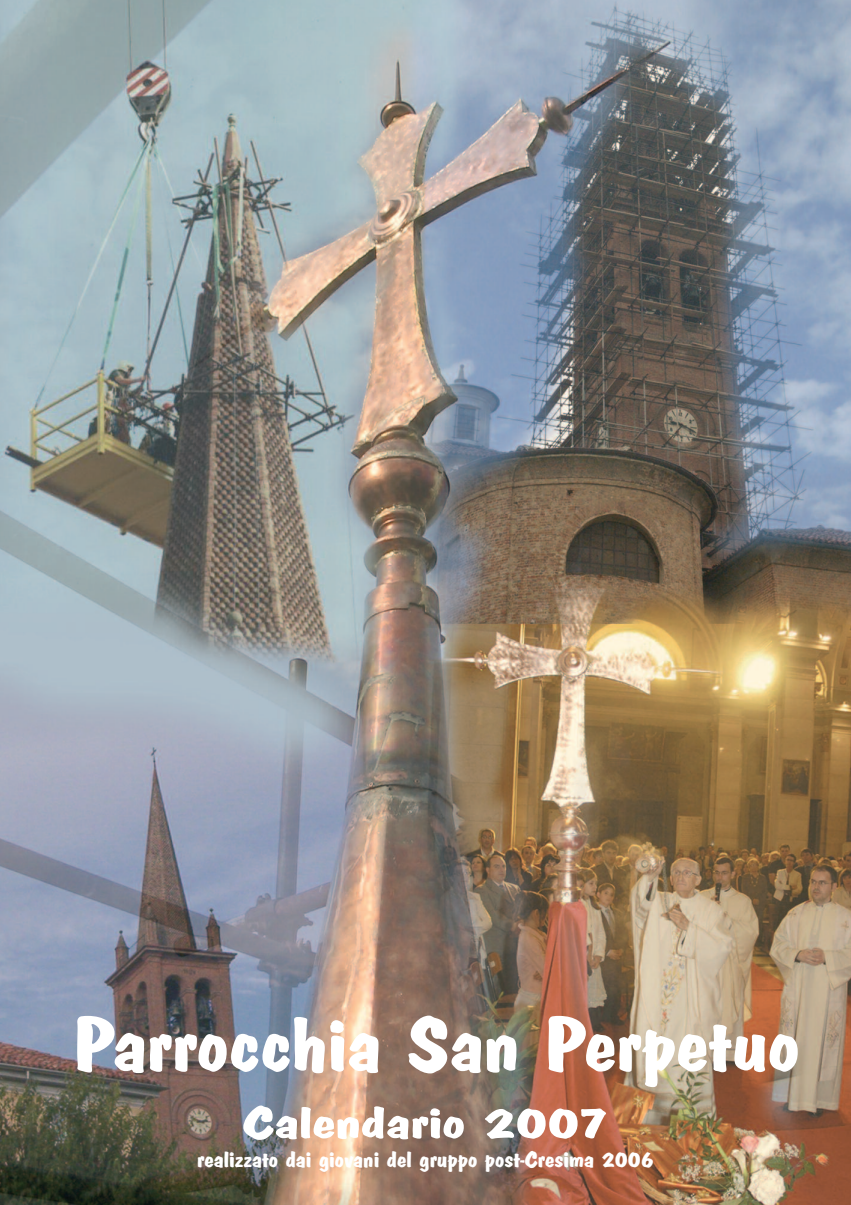
<style>
.page{position:relative;width:851px;height:1205px;background:#fff}
.page>*{position:absolute;margin:0;border:0;box-sizing:border-box;transform-origin:0 0}
.t1{font:700 76.75px "Dom Casual D";color:#fff;scale:1.22 1}
.t2{font:700 45px "Dom Casual D";color:#fff;scale:1.5 1}
.t3{font:700 22.5px "Dom Casual D";color:#fff;scale:1.22 1}
</style>
<div class="page">
<img style="left:0;top:0;width:850px;height:1205px">
<h1 class="t1" style="left:74px;top:1003px;width:596px">Parrocchia San Perpetuo</h1>
<h2 class="t2" style="left:242px;top:1098px;width:246px">Calendario 2007</h2>
<p class="t3" style="left:197px;top:1147px;width:376px">realizzato dai giovani del gruppo post-Cresima 2006</p>
</div>
